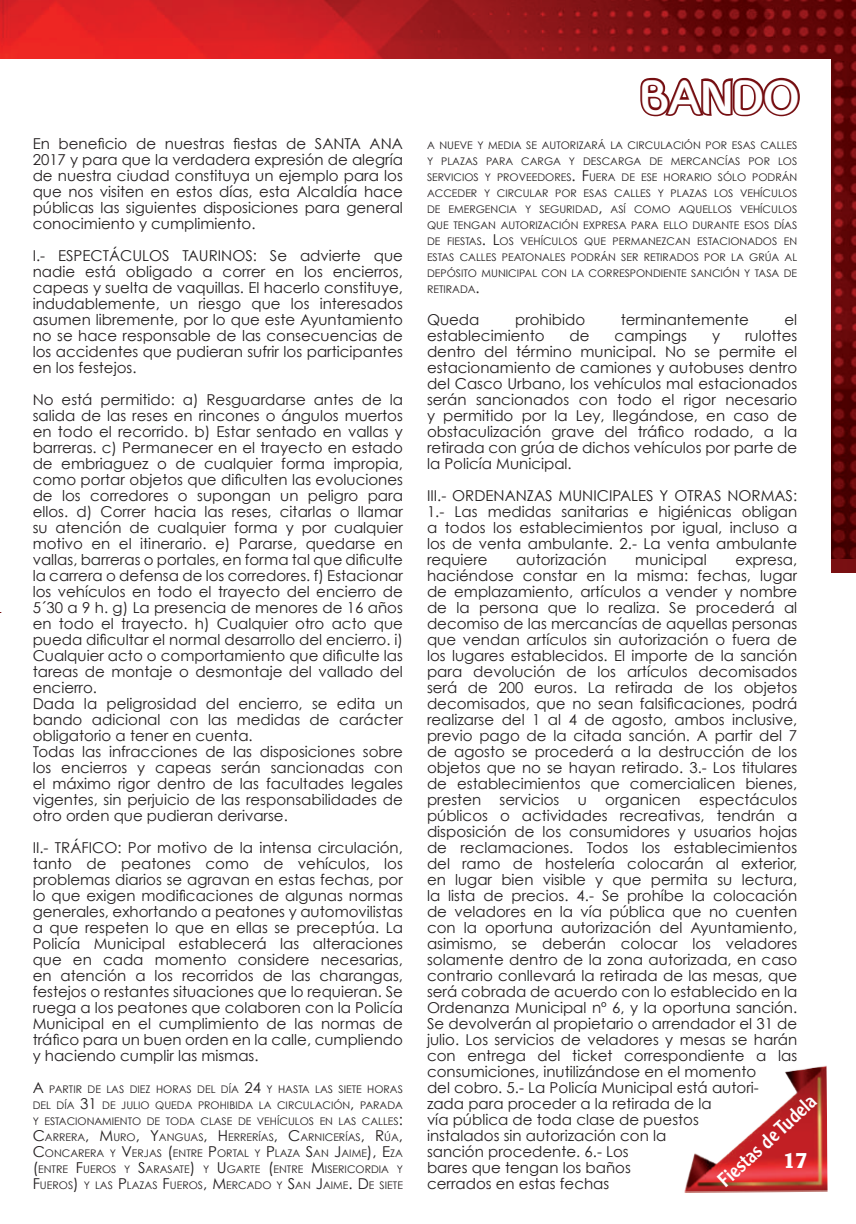
<style>
.page{position:relative;width:856px;height:1224px;background:#fff}
.page>*{position:absolute;margin:0;border:0;box-sizing:border-box;transform-origin:0 0}
.t1{font:48px "Fontastique Fontastique";color:#fff}
.t2{font:700 22px "Clearface Gothic LH";color:#fff}
.t3{font:20px "Clearface Gothic LH";color:#fff}
.t4{font:15px/16px "Century Gothic";color:#231f20;text-align:justify}
.t5{font:10.4px/16px "Century Gothic";color:#231f20;text-align:justify}
.s1{font-size:15px}
</style>
<div class="page">
<img style="left:4px;top:0;width:851px;height:559px">
<div style="left:2px;top:59px;width:784px;height:527px;background:#fff"></div>
<div style="left:45px;top:559px;width:810px;height:13px;background:#791012"></div>
<img style="left:0;top:4px;width:2px;height:55px">
<div style="left:36px;top:59px;width:794px;height:1121px;background:#fff"></div>
<svg style="left:640px;top:77px;width:160px;height:40px"></svg>
<img style="left:684px;top:1065px;width:143px;height:128px">
<svg style="left:0;top:0;width:4px;height:4px"></svg>
<svg style="left:851px;top:0;width:5px;height:4px"></svg>
<p class="t4" style="left:33px;top:135px;width:371px">En beneficio de nuestras fiestas de SANTA ANA 2017 y para que la verdadera expresión de alegría de nuestra ciudad constituya un ejemplo para los que nos visiten en estos días, esta Alcaldía hace públicas las siguientes disposiciones para general conocimiento y cumplimiento.</p>
<p class="t4" style="left:33px;top:247px;width:371px">I.- ESPECTÁCULOS TAURINOS: Se advierte que nadie está obligado a correr en los encierros, capeas y suelta de vaquillas. El hacerlo constituye, indudablemente, un riesgo que los interesados asumen libremente, por lo que este Ayuntamiento no se hace responsable de las consecuencias de los accidentes que pudieran sufrir los participantes en los festejos.</p>
<p class="t4" style="left:33px;top:391px;width:371px;text-align:left">No está permitido: a) Resguardarse antes de la salida de las reses en rincones o ángulos muertos en todo el recorrido. b) Estar sentado en vallas y barreras. c) Permanecer en el trayecto en estado de embriaguez o de cualquier forma impropia, como portar objetos que dificulten las evoluciones de los corredores o supongan un peligro para ellos. d) Correr hacia las reses, citarlas o llamar su atención de cualquier forma y por cualquier motivo en el itinerario. e) Pararse, quedarse en vallas, barreras o portales, en forma tal que dificulte la carrera o defensa de los corredores. f) Estacionar los vehículos en todo el trayecto del encierro de 5´30 a 9 h. g) La presencia de menores de 16 años en todo el trayecto. h) Cualquier otro acto que pueda dificultar el normal desarrollo del encierro. i)<br>Cualquier acto o comportamiento que dificulte las tareas de montaje o desmontaje del vallado del encierro.<br>Dada la peligrosidad del encierro, se edita un bando adicional con las medidas de carácter obligatorio a tener en cuenta.<br>Todas las infracciones de las disposiciones sobre los encierros y capeas serán sancionadas con el máximo rigor dentro de las facultades legales vigentes, sin perjuicio de las responsabilidades de otro orden que pudieran derivarse.</p>
<p class="t4" style="left:33px;top:839px;width:371px">II.- TRÁFICO: Por motivo de la intensa circulación, tanto de peatones como de vehículos, los problemas diarios se agravan en estas fechas, por lo que exigen modificaciones de algunas normas generales, exhortando a peatones y automovilistas a que respeten lo que en ellas se preceptúa. La Policía Municipal establecerá las alteraciones que en cada momento considere necesarias, en atención a los recorridos de las charangas, festejos o restantes situaciones que lo requieran. Se ruega a los peatones que colaboren con la Policía Municipal en el cumplimiento de las normas de tráfico para un buen orden en la calle, cumpliendo y haciendo cumplir las mismas.</p>
<p class="t5" style="left:33px;top:1081px;width:371px"><span class="s1">A</span> PARTIR DE LAS DIEZ HORAS DEL DÍA <span class="s1">24</span> Y HASTA LAS SIETE HORAS DEL DÍA <span class="s1">31</span> DE JULIO QUEDA PROHIBIDA LA CIRCULACIÓN<span class="s1">,</span> PARADA Y ESTACIONAMIENTO DE TODA CLASE DE VEHÍCULOS EN LAS CALLES<span class="s1">:<br>C</span>ARRERA<span class="s1">, M</span> URO<span class="s1">, Y</span>ANGUAS<span class="s1">, H</span> ERRERÍAS<span class="s1">, C</span>ARNICERÍAS<span class="s1">, R</span> ÚA<span class="s1">, C</span>ONCARERA Y <span class="s1">V</span>ERJAS <span class="s1">(</span>ENTRE <span class="s1">P</span>ORTAL Y <span class="s1">P</span> LAZA <span class="s1">S</span>AN <span class="s1">J</span>AIME<span class="s1">), E</span>ZA <span class="s1">(</span>ENTRE <span class="s1">F</span>UEROS Y <span class="s1">S</span>ARASATE<span class="s1">)</span> Y <span class="s1">U</span> GARTE <span class="s1">(</span>ENTRE <span class="s1">M</span> ISERICORDIA Y <span class="s1">F</span>UEROS<span class="s1">)</span> Y LAS <span class="s1">P</span> LAZAS <span class="s1">F</span>UEROS<span class="s1">, M</span> ERCADO Y <span class="s1">S</span>AN <span class="s1">J</span>AIME<span class="s1">. D</span> E SIETE</p>
<h1 class="t1" style="left:639px;top:69px;width:160px">BANDO</h1>
<p class="t5" style="left:427px;top:137px;width:371px">A NUEVE Y MEDIA SE AUTORIZARÁ LA CIRCULACIÓN POR ESAS CALLES Y PLAZAS PARA CARGA Y DESCARGA DE MERCANCÍAS POR LOS SERVICIOS Y PROVEEDORES<span class="s1">. F</span>UERA DE ESE HORARIO SÓLO PODRÁN ACCEDER Y CIRCULAR POR ESAS CALLES Y PLAZAS LOS VEHÍCULOS DE EMERGENCIA Y SEGURIDAD<span class="s1">,</span> ASÍ COMO AQUELLOS VEHÍCULOS QUE TENGAN AUTORIZACIÓN EXPRESA PARA ELLO DURANTE ESOS DÍAS DE FIESTAS<span class="s1">. L</span>OS VEHÍCULOS QUE PERMANEZCAN ESTACIONADOS EN ESTAS CALLES PEATONALES PODRÁN SER RETIRADOS POR LA GRÚA AL DEPÓSITO MUNICIPAL CON LA CORRESPONDIENTE SANCIÓN Y TASA DE RETIRADA<span class="s1">.</span></p>
<p class="t4" style="left:427px;top:311px;width:54px">Queda</p>
<p class="t4" style="left:515px;top:311px;width:71px">prohibido</p>
<p class="t4" style="left:620px;top:311px;width:130px">terminantemente</p>
<p class="t4" style="left:784px;top:311px;width:14px">el</p>
<p class="t4" style="left:427px;top:327px;width:119px">establecimiento</p>
<p class="t4" style="left:569px;top:327px;width:22px">de</p>
<p class="t4" style="left:614px;top:327px;width:74px">campings</p>
<p class="t4" style="left:711px;top:327px;width:10px">y</p>
<p class="t4" style="left:427px;top:327px;width:371px;text-indent:318px">rulottes dentro del término municipal. No se permite el estacionamiento de camiones y autobuses dentro del Casco Urbano, los vehículos mal estacionados serán sancionados con todo el rigor necesario y permitido por la Ley, llegándose, en caso de obstaculización grave del tráfico rodado, a la retirada con grúa de dichos vehículos por parte de la Policía Municipal.</p>
<p class="t4" style="left:427px;top:487px;width:371px">III.- ORDENANZAS MUNICIPALES Y OTRAS NORMAS:<br>1.- Las medidas sanitarias e higiénicas obligan a todos los establecimientos por igual, incluso a los de venta ambulante. 2.- La venta ambulante requiere</p>
<p class="t4" style="left:516px;top:551px;width:92px">autorización</p>
<p class="t4" style="left:635px;top:551px;width:73px">municipal</p>
<p class="t4" style="left:427px;top:551px;width:371px;text-align:left;text-indent:308px">expresa, haciéndose constar en la misma: fechas, lugar de emplazamiento, artículos a vender y nombre de la persona que lo realiza. Se procederá al decomiso de las mercancías de aquellas personas que vendan artículos sin autorización o fuera de los lugares establecidos. El importe de la sanción para devolución de los artículos decomisados será de 200 euros. La retirada de los objetos decomisados, que no sean falsificaciones, podrá realizarse del 1 al 4 de agosto, ambos inclusive, previo pago de la citada sanción. A partir del 7 de agosto se procederá a la destrucción de los objetos que no se hayan retirado. 3.- Los titulares de establecimientos que comercialicen bienes, presten servicios u organicen espectáculos públicos o actividades recreativas, tendrán a disposición de los consumidores y usuarios hojas de reclamaciones. Todos los establecimientos del ramo de hostelería colocarán al exterior, en lugar bien visible y que permita su lectura, la lista de precios. 4.- Se prohíbe la colocación de veladores en la vía pública que no cuenten con la oportuna autorización del Ayuntamiento, asimismo, se deberán colocar los veladores solamente dentro de la zona autorizada, en caso contrario conllevará la retirada de las mesas, que será cobrada de acuerdo con lo establecido en la Ordenanza Municipal nº 6, y la oportuna sanción.<br>Se devolverán al propietario o arrendador el 31 de julio. Los servicios de veladores y mesas se harán con entrega del ticket correspondiente a las consumiciones, inutilizándose en el momento<br>del cobro. 5.- La Policía Municipal está autori&shy;zada para proceder a la retirada de la<br>vía pública de toda clase de puestos<br>instalados sin autorización con la<br>sanción procedente. 6.- Los<br>bares que tengan los baños<br>cerrados en estas fechas</p>
<h3 class="t3" style="left:711px;top:1173px;width:127px;rotate:-42deg">Fiestas de Tudela</h3>
<h2 class="t2" style="left:782px;top:1147px;width:26px">17</h2>
</div>
